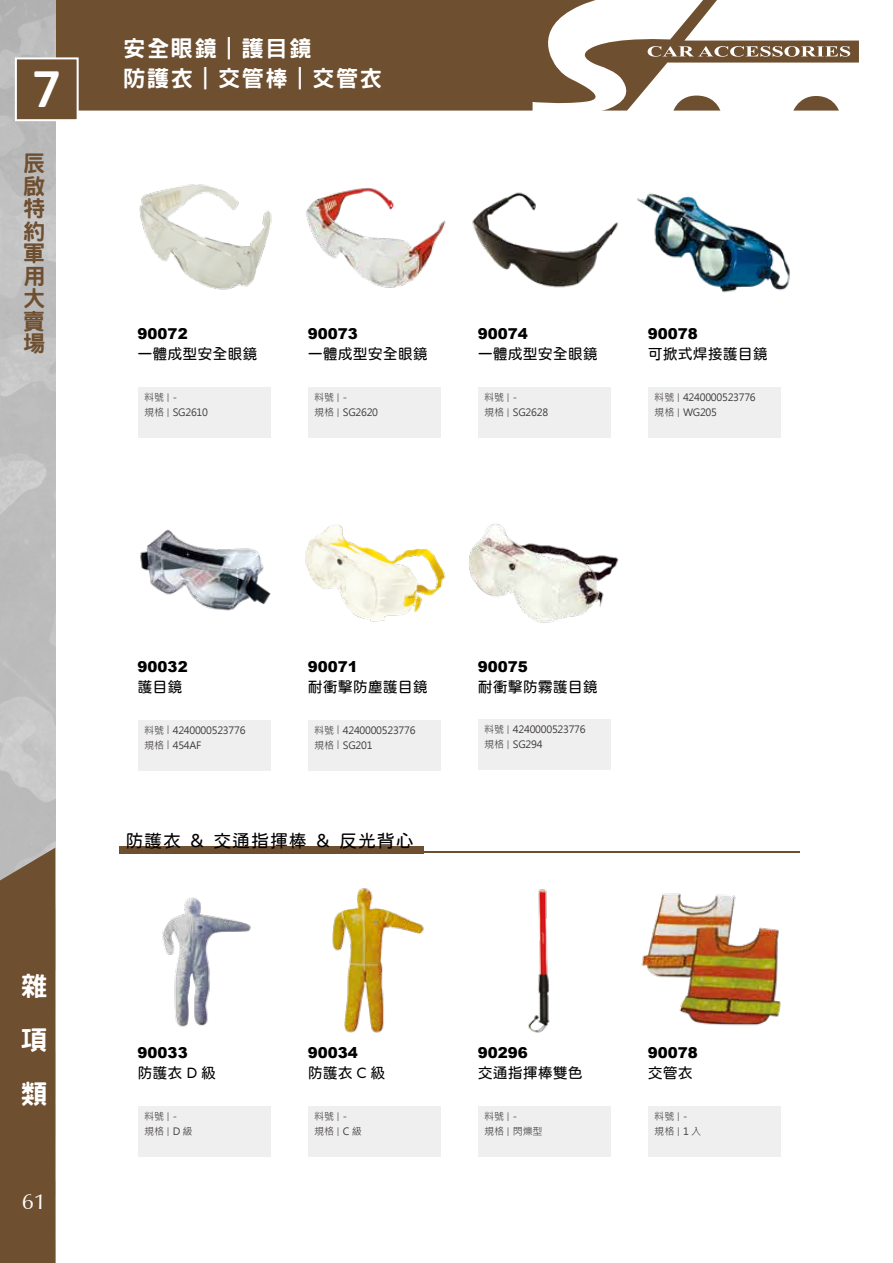
<style>
.page{position:relative;width:893px;height:1263px;background:#fff}
.page>*{position:absolute;margin:0;border:0;box-sizing:border-box;transform-origin:0 0}
.t1{font:800 48.6px "Han Wang Hei";color:#fff}
.t2{font:800 27px/54px "Han Wang Hei";color:#fff;text-align:justify}
.t3{font:800 22.5px/30px "Han Wang Hei";letter-spacing:.05em;color:#fff}
.t4{font:800 22.5px/22.5px "Han Wang Hei";color:#6e4f30;text-align:justify}
.t5{font:22.05px "Zapf Humanist 601 BT";color:#fff}
.t6{font:18px "jf openhuninn 1.0";letter-spacing:.05em;color:#000}
.t7{font:15px "jf openhuninn 1.0";color:#000}
.t8{font:900 15px "Arial";color:#000}
.t9{font:10.05px/15px "Microsoft Jheng Hei";letter-spacing:-.025em;color:#3e3a39}
.s1{font-size:8.1px}
</style>
<div class="page">
<img style="left:140px;top:529px;width:131px;height:82px">
<img style="left:305px;top:524px;width:141px;height:98px">
<div style="left:138px;top:720px;width:133px;height:51px;background:#efefef"></div>
<div style="left:308px;top:720px;width:133px;height:51px;background:#efefef"></div>
<div style="left:119px;top:846px;width:305px;height:7px;background:#6e4f30"></div>
<hr style="left:187px;top:851px;width:612px;height:2px;background:#6e4f30">
<img style="left:162px;top:897px;width:89px;height:130px">
<img style="left:332px;top:888px;width:92px;height:145px">
<div style="left:138px;top:1106px;width:133px;height:51px;background:#efefef"></div>
<div style="left:308px;top:1106px;width:133px;height:51px;background:#efefef"></div>
<div style="left:138px;top:387px;width:133px;height:51px;background:#efefef"></div>
<div style="left:308px;top:388px;width:133px;height:50px;background:#efefef"></div>
<div style="left:478px;top:387px;width:133px;height:51px;background:#efefef"></div>
<img style="left:139px;top:184px;width:133px;height:106px">
<img style="left:306px;top:187px;width:140px;height:101px">
<img style="left:472px;top:192px;width:147px;height:96px">
<div style="left:478px;top:719px;width:133px;height:51px;background:#efefef"></div>
<img style="left:469px;top:524px;width:150px;height:99px">
<div style="left:648px;top:387px;width:133px;height:51px;background:#efefef"></div>
<img style="left:637px;top:193px;width:153px;height:100px">
<img style="left:528px;top:889px;width:22px;height:144px">
<div style="left:478px;top:1106px;width:133px;height:50px;background:#efefef"></div>
<div style="left:648px;top:1106px;width:133px;height:50px;background:#efefef"></div>
<img style="left:641px;top:893px;width:140px;height:133px">
<div style="left:55px;top:0;width:472px;height:111px;background:#6e4f30"></div>
<div style="left:0;top:848px;width:55px;height:415px;background:#6e4f30"></div>
<div style="left:16px;top:58px;width:62px;height:62px;background:#6e4f30"></div>
<div style="left:15px;top:57px;width:64px;height:64px;border:2px solid #fff"></div>
<svg style="left:527px;top:0;width:332px;height:111px"></svg>
<h1 class="t1" style="left:31px;top:64px;width:32px">7</h1>
<h3 class="t4" style="left:23px;top:152px;width:23px">辰啟特約軍用大賣場</h3>
<h3 class="t3" style="left:123px;top:34px;width:260px">安全眼鏡｜護目鏡<br>防護衣｜交管棒｜交管衣</h3>
<h3 class="t8" style="left:138px;top:323px;width:52px">90072</h3>
<h3 class="t7" style="left:138px;top:344px;width:122px">一體成型安全眼鏡</h3>
<p class="t9" style="left:144px;top:390px;width:65px">料號<span class="s1">｜</span>-<br>規格<span class="s1">｜</span>SG2610</p>
<h3 class="t8" style="left:308px;top:323px;width:52px">90073</h3>
<h3 class="t7" style="left:308px;top:344px;width:122px">一體成型安全眼鏡</h3>
<p class="t9" style="left:314px;top:390px;width:65px">料號<span class="s1">｜</span>-<br>規格<span class="s1">｜</span>SG2620</p>
<h3 class="t8" style="left:478px;top:323px;width:52px">90074</h3>
<h3 class="t7" style="left:478px;top:344px;width:121px">一體成型安全眼鏡</h3>
<p class="t9" style="left:484px;top:390px;width:65px">料號<span class="s1">｜</span>-<br>規格<span class="s1">｜</span>SG2628</p>
<h3 class="t8" style="left:648px;top:323px;width:52px">90078</h3>
<h3 class="t7" style="left:648px;top:344px;width:121px">可掀式焊接護目鏡</h3>
<p class="t9" style="left:654px;top:390px;width:103px">料號<span class="s1">｜</span>4240000523776規格<span class="s1">｜</span>WG205</p>
<h2 class="t2" style="left:21px;top:959px;width:28px">雜項類</h2>
<h3 class="t5" style="left:22px;top:1188px;width:26px">61</h3>
<h3 class="t8" style="left:138px;top:656px;width:52px">90032</h3>
<h3 class="t8" style="left:308px;top:656px;width:52px">90071</h3>
<h3 class="t8" style="left:478px;top:655px;width:52px">90075</h3>
<h3 class="t7" style="left:138px;top:677px;width:46px">護目鏡</h3>
<h3 class="t7" style="left:308px;top:677px;width:122px">耐衝擊防塵護目鏡</h3>
<h3 class="t7" style="left:478px;top:676px;width:121px">耐衝擊防霧護目鏡</h3>
<p class="t9" style="left:144px;top:722px;width:103px">料號<span class="s1">｜</span>4240000523776規格<span class="s1">｜</span>454AF</p>
<p class="t9" style="left:314px;top:722px;width:103px">料號<span class="s1">｜</span>4240000523776規格<span class="s1">｜</span>SG201</p>
<p class="t9" style="left:484px;top:722px;width:103px">料號<span class="s1">｜</span>4240000523776規格<span class="s1">｜</span>SG294</p>
<h3 class="t6" style="left:125px;top:829px;width:290px">防護衣 ＆ 交通指揮棒 ＆ 反光背心</h3>
<h3 class="t8" style="left:138px;top:1042px;width:52px">90033</h3>
<h3 class="t8" style="left:308px;top:1042px;width:52px">90034</h3>
<h3 class="t8" style="left:478px;top:1042px;width:52px">90296</h3>
<h3 class="t8" style="left:648px;top:1042px;width:52px">90078</h3>
<h3 class="t7" style="left:138px;top:1063px;width:80px">防護衣 D 級</h3>
<h3 class="t7" style="left:308px;top:1063px;width:79px">防護衣 C 級</h3>
<h3 class="t7" style="left:478px;top:1063px;width:106px">交通指揮棒雙色</h3>
<h3 class="t7" style="left:648px;top:1063px;width:46px">交管衣</h3>
<p class="t9" style="left:144px;top:1108px;width:50px">料號<span class="s1">｜</span>-<br>規格<span class="s1">｜</span>D級</p>
<p class="t9" style="left:314px;top:1108px;width:49px">料號<span class="s1">｜</span>-<br>規格<span class="s1">｜</span>C級</p>
<p class="t9" style="left:484px;top:1108px;width:60px">料號<span class="s1">｜</span>-<br>規格<span class="s1">｜</span>閃爍型</p>
<p class="t9" style="left:654px;top:1108px;width:48px">料號<span class="s1">｜</span>-<br>規格<span class="s1">｜</span>1入</p>
</div>
